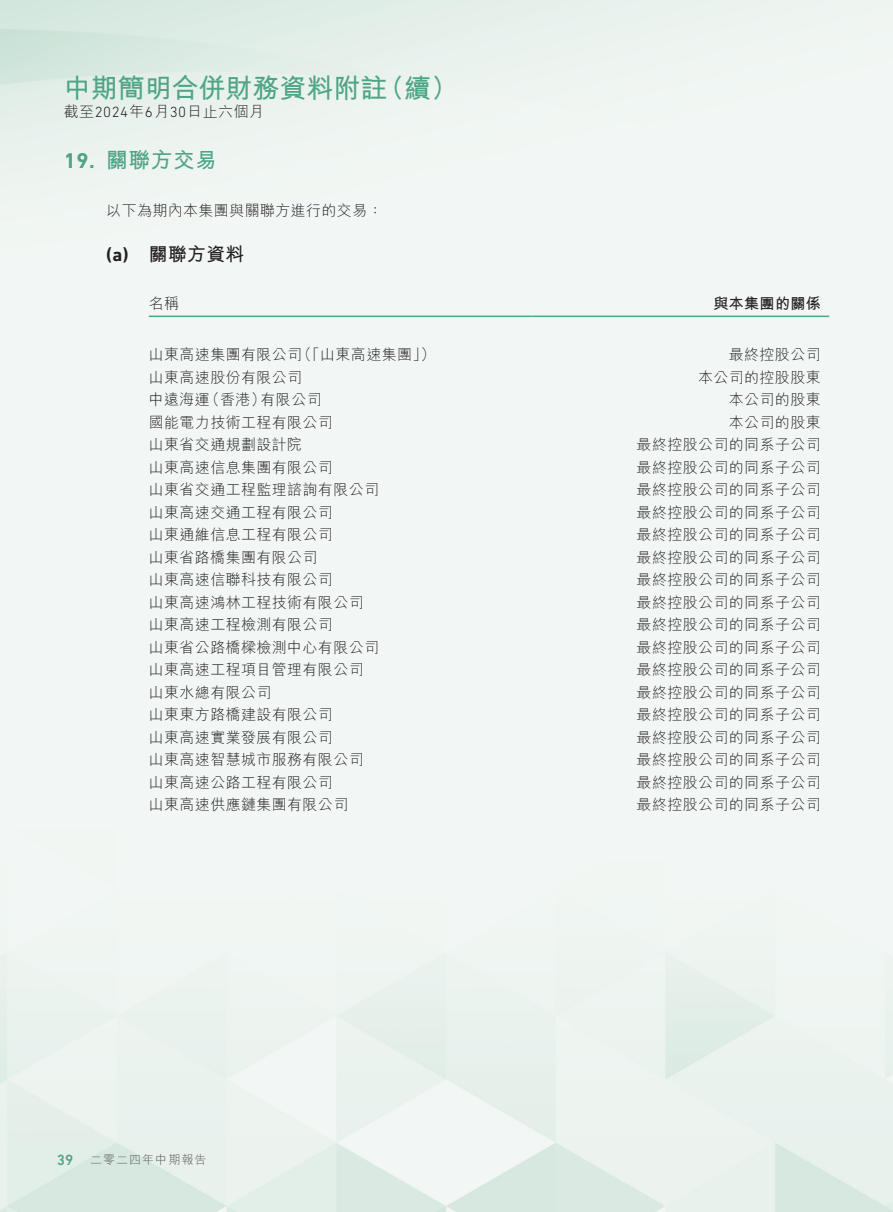
<style>
.page{position:relative;width:893px;height:1212px;background:#fff}
.page>*{position:absolute;margin:0;border:0;box-sizing:border-box;transform-origin:0 0}
.t1{font:700 27px "M Hei HK";color:#4fa586}
.t2{font:700 21.75px "M Hei HK";letter-spacing:.025em;color:#4fa586}
.t3{font:700 18.75px "M Hei HK";letter-spacing:.025em;color:#231f20}
.t4{font:300 15px "M Hei HK";letter-spacing:.025em;color:#231f20}
.t5{font:700 15px "M Hei HK";letter-spacing:.025em;color:#231f20}
.t6{font:300 12px "M Hei HK";letter-spacing:.085em;color:#57585a}
.s1{font-family:"DIN Next LT Pro"}
.s2{font-family:"DIN Next LT Pro";font-weight:500;font-size:15px;color:#4fa586}
</style>
<div class="page">
<hr style="left:149px;top:316px;width:382px;height:1px;background:#4fa586">
<hr style="left:531px;top:316px;width:298px;height:1px;background:#4fa586">
<h1 class="t1" style="left:64px;top:68px;width:396px">中期簡明合併財務資料附註（續）</h1>
<p class="t4" style="left:64px;top:104px;width:202px">截至<span class="s1">2024</span>年<span class="s1">6</span>月<span class="s1">30</span>日止六個月</p>
<h2 class="t2" style="left:64px;top:144px;width:155px"><span class="s1">19.</span> 關聯方交易</h2>
<p class="t4" style="left:106px;top:203px;width:278px">以下為期內本集團與關聯方進行的交易：</p>
<p class="t3" style="left:106px;top:240px;width:140px"><span class="s1">(a)</span> 關聯方資料</p>
<p class="t4" style="left:149px;top:296px;width:32px">名稱</p>
<p class="t5" style="left:714px;top:292px;width:109px">與本集團的關係</p>
<p class="t4" style="left:149px;top:347px;width:288px">山東高速集團有限公司（「山東高速集團」）</p>
<p class="t4" style="left:729px;top:347px;width:93px">最終控股公司</p>
<p class="t4" style="left:149px;top:369px;width:155px">山東高速股份有限公司</p>
<p class="t4" style="left:698px;top:369px;width:124px">本公司的控股股東</p>
<p class="t4" style="left:149px;top:392px;width:174px">中遠海運（香港）有限公司</p>
<p class="t4" style="left:729px;top:392px;width:93px">本公司的股東</p>
<p class="t4" style="left:149px;top:414px;width:186px">國能電力技術工程有限公司</p>
<p class="t4" style="left:729px;top:414px;width:93px">本公司的股東</p>
<p class="t4" style="left:149px;top:437px;width:155px">山東省交通規劃設計院</p>
<p class="t4" style="left:637px;top:437px;width:186px">最終控股公司的同系子公司</p>
<p class="t4" style="left:149px;top:459px;width:186px">山東高速信息集團有限公司</p>
<p class="t4" style="left:637px;top:459px;width:186px">最終控股公司的同系子公司</p>
<p class="t4" style="left:149px;top:482px;width:232px">山東省交通工程監理諮詢有限公司</p>
<p class="t4" style="left:637px;top:482px;width:186px">最終控股公司的同系子公司</p>
<p class="t4" style="left:149px;top:504px;width:186px">山東高速交通工程有限公司</p>
<p class="t4" style="left:637px;top:504px;width:186px">最終控股公司的同系子公司</p>
<p class="t4" style="left:149px;top:527px;width:186px">山東通維信息工程有限公司</p>
<p class="t4" style="left:637px;top:527px;width:186px">最終控股公司的同系子公司</p>
<p class="t4" style="left:149px;top:549px;width:170px">山東省路橋集團有限公司</p>
<p class="t4" style="left:637px;top:549px;width:186px">最終控股公司的同系子公司</p>
<p class="t4" style="left:149px;top:572px;width:186px">山東高速信聯科技有限公司</p>
<p class="t4" style="left:637px;top:572px;width:186px">最終控股公司的同系子公司</p>
<p class="t4" style="left:149px;top:594px;width:216px">山東高速鴻林工程技術有限公司</p>
<p class="t4" style="left:637px;top:594px;width:186px">最終控股公司的同系子公司</p>
<p class="t4" style="left:149px;top:617px;width:186px">山東高速工程檢測有限公司</p>
<p class="t4" style="left:637px;top:617px;width:186px">最終控股公司的同系子公司</p>
<p class="t4" style="left:149px;top:639px;width:232px">山東省公路橋樑檢測中心有限公司</p>
<p class="t4" style="left:637px;top:639px;width:186px">最終控股公司的同系子公司</p>
<p class="t4" style="left:149px;top:662px;width:216px">山東高速工程項目管理有限公司</p>
<p class="t4" style="left:637px;top:662px;width:186px">最終控股公司的同系子公司</p>
<p class="t4" style="left:149px;top:684px;width:124px">山東水總有限公司</p>
<p class="t4" style="left:637px;top:684px;width:186px">最終控股公司的同系子公司</p>
<p class="t4" style="left:149px;top:707px;width:186px">山東東方路橋建設有限公司</p>
<p class="t4" style="left:637px;top:707px;width:186px">最終控股公司的同系子公司</p>
<p class="t4" style="left:149px;top:729px;width:186px">山東高速實業發展有限公司</p>
<p class="t4" style="left:637px;top:729px;width:186px">最終控股公司的同系子公司</p>
<p class="t4" style="left:149px;top:752px;width:216px">山東高速智慧城市服務有限公司</p>
<p class="t4" style="left:637px;top:752px;width:186px">最終控股公司的同系子公司</p>
<p class="t4" style="left:149px;top:774px;width:186px">山東高速公路工程有限公司</p>
<p class="t4" style="left:637px;top:774px;width:186px">最終控股公司的同系子公司</p>
<p class="t4" style="left:149px;top:797px;width:201px">山東高速供應鏈集團有限公司</p>
<p class="t4" style="left:637px;top:797px;width:186px">最終控股公司的同系子公司</p>
<p class="t6" style="left:57px;top:1153px;width:151px"><span class="s2">39</span> 二零二四年中期報告</p>
</div>
